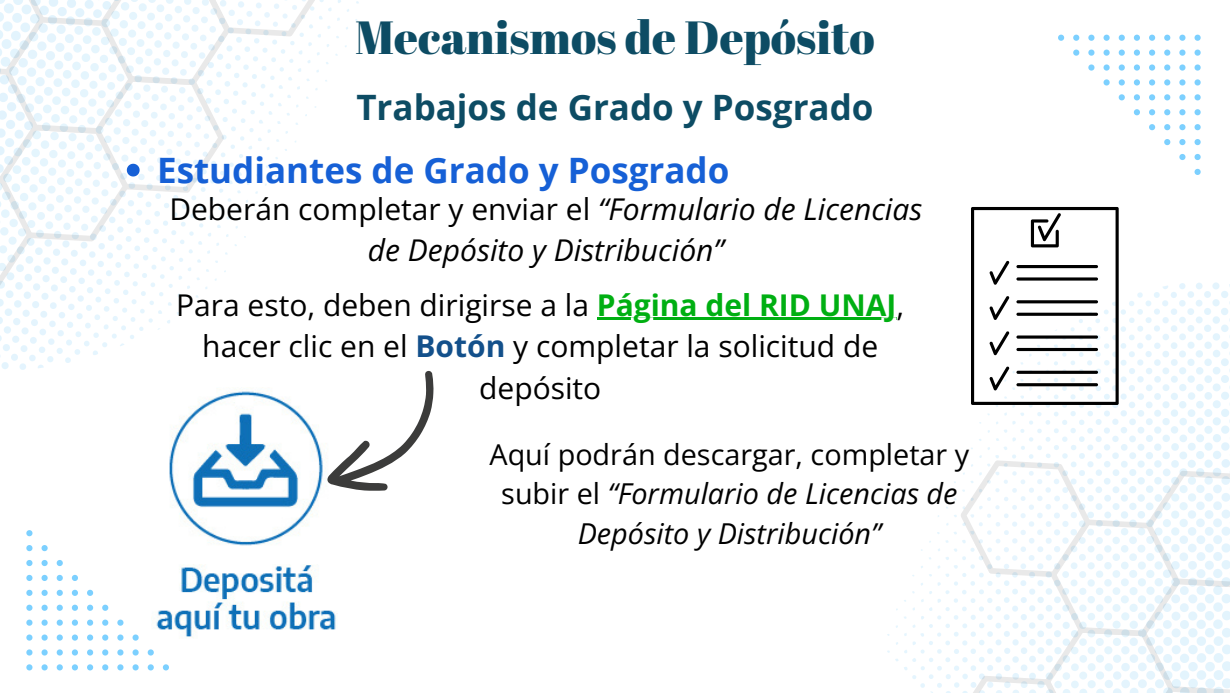
<style>
.page{position:relative;width:1230px;height:693px;background:#fff}
.page>*{position:absolute;margin:0;border:0;box-sizing:border-box;transform-origin:0 0}
.t1{font:46.5px "Abril Fatface";color:#0d4c64}
.t2{font:700 35px "Open Sans";color:#1660d6}
.t3{font:700 35px "Open Sans";color:#0d4c64}
.t4{font:30px "Open Sans";color:#000}
.t5{font:italic 30px/41.2px "Open Sans";color:#000;text-align:center}
.t6{font:italic 28.8px/39.8px "Open Sans";color:#000;text-align:center}
.s1{font-style:normal}
.s2{font-weight:700;color:#00af12}
.s3{font-weight:700;color:#13508b}
</style>
<div class="page">
<svg style="left:1195px;top:169px;width:6px;height:6px"></svg>
<svg style="left:1195px;top:154px;width:6px;height:6px"></svg>
<svg style="left:1179px;top:154px;width:7px;height:6px"></svg>
<svg style="left:1195px;top:139px;width:6px;height:6px"></svg>
<svg style="left:1179px;top:139px;width:7px;height:6px"></svg>
<svg style="left:1164px;top:139px;width:6px;height:6px"></svg>
<svg style="left:1195px;top:124px;width:6px;height:6px"></svg>
<svg style="left:1179px;top:124px;width:7px;height:6px"></svg>
<svg style="left:1164px;top:124px;width:6px;height:6px"></svg>
<svg style="left:1149px;top:124px;width:6px;height:6px"></svg>
<svg style="left:1195px;top:109px;width:6px;height:6px"></svg>
<svg style="left:1179px;top:109px;width:7px;height:6px"></svg>
<svg style="left:1164px;top:109px;width:6px;height:6px"></svg>
<svg style="left:1149px;top:109px;width:6px;height:6px"></svg>
<svg style="left:1134px;top:109px;width:6px;height:6px"></svg>
<svg style="left:1195px;top:94px;width:6px;height:6px"></svg>
<svg style="left:1179px;top:94px;width:7px;height:6px"></svg>
<svg style="left:1164px;top:94px;width:6px;height:6px"></svg>
<svg style="left:1149px;top:94px;width:6px;height:6px"></svg>
<svg style="left:1134px;top:94px;width:6px;height:6px"></svg>
<svg style="left:1119px;top:94px;width:6px;height:6px"></svg>
<svg style="left:1195px;top:79px;width:6px;height:7px"></svg>
<svg style="left:1179px;top:79px;width:7px;height:7px"></svg>
<svg style="left:1164px;top:79px;width:6px;height:7px"></svg>
<svg style="left:1149px;top:79px;width:6px;height:7px"></svg>
<svg style="left:1134px;top:79px;width:6px;height:7px"></svg>
<svg style="left:1119px;top:79px;width:6px;height:7px"></svg>
<svg style="left:1104px;top:79px;width:6px;height:7px"></svg>
<svg style="left:1195px;top:64px;width:6px;height:7px"></svg>
<svg style="left:1179px;top:64px;width:7px;height:7px"></svg>
<svg style="left:1164px;top:64px;width:6px;height:7px"></svg>
<svg style="left:1149px;top:64px;width:6px;height:7px"></svg>
<svg style="left:1134px;top:64px;width:6px;height:7px"></svg>
<svg style="left:1119px;top:64px;width:6px;height:7px"></svg>
<svg style="left:1104px;top:64px;width:6px;height:7px"></svg>
<svg style="left:1088px;top:64px;width:7px;height:7px"></svg>
<svg style="left:1195px;top:50px;width:6px;height:6px"></svg>
<svg style="left:1179px;top:50px;width:7px;height:6px"></svg>
<svg style="left:1164px;top:50px;width:6px;height:6px"></svg>
<svg style="left:1149px;top:50px;width:6px;height:6px"></svg>
<svg style="left:1134px;top:50px;width:6px;height:6px"></svg>
<svg style="left:1119px;top:50px;width:6px;height:6px"></svg>
<svg style="left:1104px;top:50px;width:6px;height:6px"></svg>
<svg style="left:1088px;top:50px;width:7px;height:6px"></svg>
<svg style="left:1073px;top:50px;width:6px;height:6px"></svg>
<svg style="left:1195px;top:35px;width:6px;height:6px"></svg>
<svg style="left:1179px;top:35px;width:7px;height:6px"></svg>
<svg style="left:1164px;top:35px;width:6px;height:6px"></svg>
<svg style="left:1149px;top:35px;width:6px;height:6px"></svg>
<svg style="left:1134px;top:35px;width:6px;height:6px"></svg>
<svg style="left:1119px;top:35px;width:6px;height:6px"></svg>
<svg style="left:1104px;top:35px;width:6px;height:6px"></svg>
<svg style="left:1088px;top:35px;width:7px;height:6px"></svg>
<svg style="left:1073px;top:35px;width:6px;height:6px"></svg>
<svg style="left:1058px;top:35px;width:6px;height:6px"></svg>
<svg style="left:26px;top:530px;width:6px;height:6px"></svg>
<svg style="left:26px;top:545px;width:6px;height:6px"></svg>
<svg style="left:42px;top:545px;width:6px;height:6px"></svg>
<svg style="left:26px;top:560px;width:6px;height:6px"></svg>
<svg style="left:42px;top:560px;width:6px;height:6px"></svg>
<svg style="left:57px;top:560px;width:6px;height:6px"></svg>
<svg style="left:26px;top:575px;width:6px;height:6px"></svg>
<svg style="left:42px;top:575px;width:6px;height:6px"></svg>
<svg style="left:57px;top:575px;width:6px;height:6px"></svg>
<svg style="left:72px;top:575px;width:6px;height:6px"></svg>
<svg style="left:26px;top:590px;width:6px;height:6px"></svg>
<svg style="left:42px;top:590px;width:6px;height:6px"></svg>
<svg style="left:57px;top:590px;width:6px;height:6px"></svg>
<svg style="left:72px;top:590px;width:6px;height:6px"></svg>
<svg style="left:87px;top:590px;width:6px;height:6px"></svg>
<svg style="left:26px;top:605px;width:6px;height:6px"></svg>
<svg style="left:42px;top:605px;width:6px;height:6px"></svg>
<svg style="left:57px;top:605px;width:6px;height:6px"></svg>
<svg style="left:72px;top:605px;width:6px;height:6px"></svg>
<svg style="left:87px;top:605px;width:6px;height:6px"></svg>
<svg style="left:102px;top:605px;width:6px;height:6px"></svg>
<svg style="left:26px;top:620px;width:6px;height:6px"></svg>
<svg style="left:42px;top:620px;width:6px;height:6px"></svg>
<svg style="left:57px;top:620px;width:6px;height:6px"></svg>
<svg style="left:72px;top:620px;width:6px;height:6px"></svg>
<svg style="left:87px;top:620px;width:6px;height:6px"></svg>
<svg style="left:102px;top:620px;width:6px;height:6px"></svg>
<svg style="left:117px;top:620px;width:6px;height:6px"></svg>
<svg style="left:26px;top:635px;width:6px;height:6px"></svg>
<svg style="left:42px;top:635px;width:6px;height:6px"></svg>
<svg style="left:57px;top:635px;width:6px;height:6px"></svg>
<svg style="left:72px;top:635px;width:6px;height:6px"></svg>
<svg style="left:87px;top:635px;width:6px;height:6px"></svg>
<svg style="left:102px;top:635px;width:6px;height:6px"></svg>
<svg style="left:117px;top:635px;width:6px;height:6px"></svg>
<svg style="left:133px;top:635px;width:6px;height:6px"></svg>
<svg style="left:26px;top:649px;width:6px;height:7px"></svg>
<svg style="left:42px;top:649px;width:6px;height:7px"></svg>
<svg style="left:57px;top:649px;width:6px;height:7px"></svg>
<svg style="left:72px;top:649px;width:6px;height:7px"></svg>
<svg style="left:87px;top:649px;width:6px;height:7px"></svg>
<svg style="left:102px;top:649px;width:6px;height:7px"></svg>
<svg style="left:117px;top:649px;width:6px;height:7px"></svg>
<svg style="left:133px;top:649px;width:6px;height:7px"></svg>
<svg style="left:148px;top:649px;width:6px;height:7px"></svg>
<svg style="left:26px;top:664px;width:6px;height:6px"></svg>
<svg style="left:42px;top:664px;width:6px;height:6px"></svg>
<svg style="left:57px;top:664px;width:6px;height:6px"></svg>
<svg style="left:72px;top:664px;width:6px;height:6px"></svg>
<svg style="left:87px;top:664px;width:6px;height:6px"></svg>
<svg style="left:102px;top:664px;width:6px;height:6px"></svg>
<svg style="left:117px;top:664px;width:6px;height:6px"></svg>
<svg style="left:133px;top:664px;width:6px;height:6px"></svg>
<svg style="left:148px;top:664px;width:6px;height:6px"></svg>
<svg style="left:163px;top:664px;width:6px;height:6px"></svg>
<svg style="left:0;top:0;width:359px;height:370px"></svg>
<svg style="left:868px;top:282px;width:362px;height:411px"></svg>
<svg style="left:945px;top:459px;width:285px;height:234px"></svg>
<svg style="left:971px;top:207px;width:148px;height:198px"></svg>
<img style="left:156px;top:391px;width:182px;height:247px">
<svg style="left:326px;top:371px;width:108px;height:120px"></svg>
<svg style="left:0;top:0;width:330px;height:292px"></svg>
<hr style="left:597px;top:318px;width:300px;height:2px;background:#00af12">
<p class="t1" style="left:355px;top:5px;width:521px">Mecanismos de Depósito</p>
<h1 class="t3" style="left:356px;top:82px;width:519px">Trabajos de Grado y Posgrado</h1>
<h2 class="t2" style="left:157px;top:145px;width:574px">Estudiantes de Grado y Posgrado</h2>
<p class="t5" style="left:169px;top:187px;width:755px"><span class="s1">Deberán completar y enviar el</span> “Formulario de Licencias de Depósito y Distribución”</p>
<p class="t4" style="left:176px;top:284px;width:730px">Para esto, deben dirigirse a la <span class="s2">Página del RID UNAJ</span>,</p>
<p class="t4" style="left:202px;top:325px;width:677px">hacer clic en el <span class="s3">Botón</span> y completar la solicitud de</p>
<p class="t4" style="left:479px;top:367px;width:124px">depósito</p>
<p class="t6" style="left:489px;top:434px;width:481px"><span class="s1">Aquí podrán descargar, completar y subir el</span> “Formulario de Licencias de<br>Depósito y Distribución”</p>
</div>
